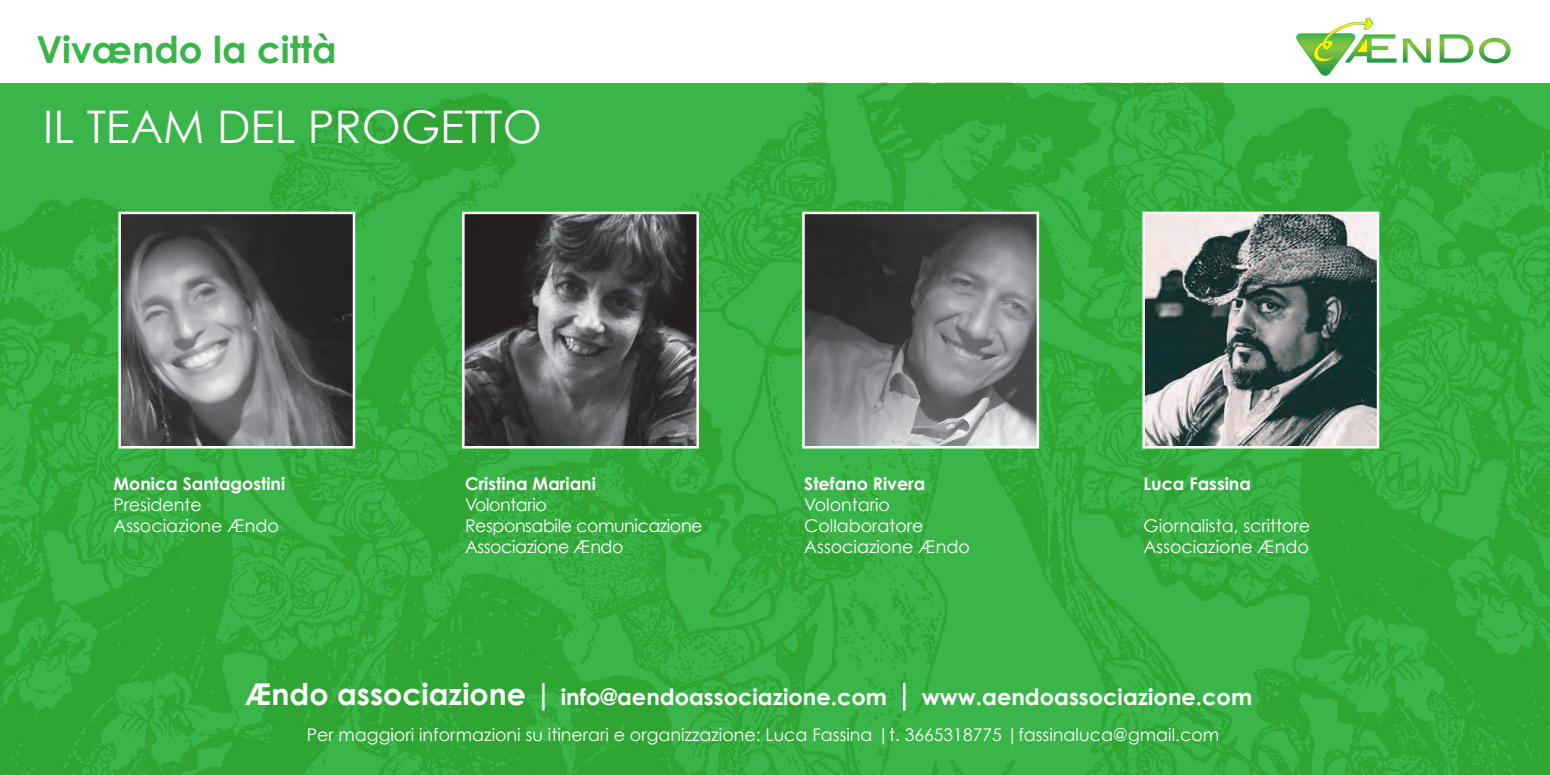
<style>
.page{position:relative;width:1550px;height:775px;background:#fff}
.page>*{position:absolute;margin:0;border:0;box-sizing:border-box;transform-origin:0 0}
.t1{font:45px "Century Gothic";color:#fff}
.t2{font:700 37.25px "Century Gothic";color:#3ab54a}
.t3{font:700 22.5px "Century Gothic";color:#fff}
.t4{font:17.5px/21px "Century Gothic";color:#fff}
.t5{font:700 17.5px "Century Gothic";color:#fff}
.t6{font:17.5px/21px "Century Gothic";letter-spacing:-.025em;color:#fff}
.s1{font-size:30px}
</style>
<div class="page">
<div style="left:0;top:83px;width:1550px;height:692px;background:linear-gradient(to right,#36ae41,#35ae41)"></div>
<svg style="left:1296px;top:17px;width:215px;height:59px"></svg>
<img style="left:121px;top:215px;width:231px;height:231px">
<div style="left:118px;top:212px;width:237px;height:237px;border:2px solid #fff"></div>
<img style="left:465px;top:215px;width:231px;height:231px">
<div style="left:462px;top:212px;width:237px;height:237px;border:2px solid #fff"></div>
<img style="left:805px;top:215px;width:231px;height:231px">
<div style="left:802px;top:212px;width:237px;height:237px;border:2px solid #fff"></div>
<img style="left:1145px;top:215px;width:231px;height:231px">
<div style="left:1142px;top:212px;width:237px;height:237px;border:2px solid #fff"></div>
<h2 class="t2" style="left:36px;top:26px;width:302px">Vivændo la città</h2>
<h1 class="t1" style="left:43px;top:99px;width:500px">IL TEAM DEL PROGETTO</h1>
<p class="t5" style="left:113px;top:473px;width:173px">Monica Santagostini</p>
<p class="t4" style="left:113px;top:494px;width:167px">Presidente<br>Associazione Ændo</p>
<p class="t5" style="left:465px;top:473px;width:132px">Cristina Mariani</p>
<p class="t6" style="left:465px;top:494px;width:239px">Volontario<br>Responsabile comunicazione<br>Associazione Ændo</p>
<p class="t5" style="left:804px;top:473px;width:123px">Stefano Rivera</p>
<p class="t4" style="left:804px;top:494px;width:167px">Volontario<br>Collaboratore<br>Associazione Ændo</p>
<p class="t5" style="left:1144px;top:473px;width:109px">Luca Fassina</p>
<p class="t4" style="left:1144px;top:515px;width:168px">Giornalista, scrittore<br>Associazione Ændo</p>
<p class="t3" style="left:245px;top:683px;width:1009px"><span class="s1">Ændo associazione |</span> info@aendoassociazione.com <span class="s1">|</span> www.aendoassociazione.com</p>
<p class="t4" style="left:307px;top:724px;width:914px">Per maggiori informazioni su itinerari e organizzazione: Luca Fassina |t. 3665318775 |fassinaluca@gmail.com</p>
</div>
